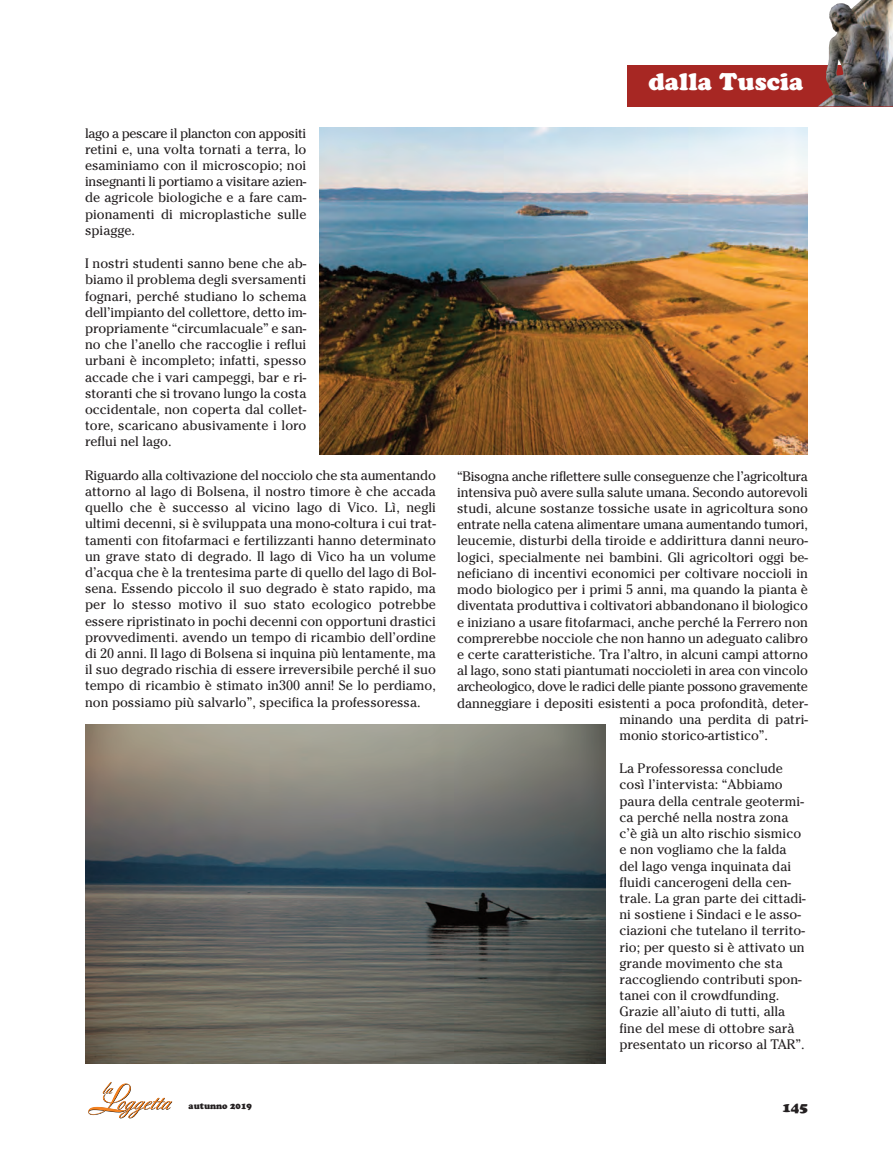
<style>
.page{position:relative;width:893px;height:1149px;background:#fff}
.page>*{position:absolute;margin:0;border:0;box-sizing:border-box;transform-origin:0 0}
.t1{font:24px "Cooper Black Std";color:#fff}
.t2{font:13.5px/16.2px "Cheltenham S Si";color:#231f20;text-align:justify}
.t3{font:13.5px "Cheltenham S Si";letter-spacing:-.025em;color:#231f20}
.t4{font:13.5px "Cheltenham S Si";letter-spacing:-.03em;color:#231f20}
.t5{font:13.5px "Cooper Black Std";color:#231f20}
.t6{font:9px "Cooper Black Std";color:#231f20;scale:.95 1}
</style>
<div class="page">
<svg style="left:88px;top:1082px;width:84px;height:35px"></svg>
<div style="left:627px;top:65px;width:266px;height:41px;background:#a72723"></div>
<img style="left:818px;top:0;width:75px;height:106px">
<img style="left:320px;top:128px;width:488px;height:326px">
<img style="left:85px;top:724px;width:521px;height:339px">
<p class="t2" style="left:85px;top:126px;width:223px">lago a pescare il plancton con appositi retini e, una volta tornati a terra, lo esaminiamo con il microscopio; noi insegnanti li portiamo a visitare azien&shy;de agricole biologiche e a fare cam&shy;pionamenti di microplastiche sulle spiagge.</p>
<p class="t2" style="left:85px;top:256px;width:223px">I nostri studenti sanno bene che ab&shy;biamo il problema degli sversamenti fognari, perché studiano lo schema dell’impianto del collettore, detto im&shy;propriamente “circumlacuale” e san&shy;no che l’anello che raccoglie i reflui urbani è incompleto; infatti, spesso accade che i vari campeggi, bar e ri&shy;storanti che si trovano lungo la costa occidentale, non coperta dal collet&shy;tore, scaricano abusivamente i loro reflui nel lago.</p>
<p class="t2" style="left:85px;top:468px;width:352px">Riguardo alla coltivazione del nocciolo che sta aumentando attorno al lago di Bolsena, il nostro timore è che accada quello che è successo al vicino lago di Vico. Lì, negli ultimi decenni, si è sviluppata una mono-coltura i cui trat&shy;tamenti con fitofarmaci e fertilizzanti hanno determinato un grave stato di degrado. Il lago di Vico ha un volume d’acqua che è la trentesima parte di quello del lago di Bol&shy;sena. Essendo piccolo il suo degrado è stato rapido, ma per lo stesso motivo il suo stato ecologico potrebbe essere ripristinato in pochi decenni con opportuni drastici provvedimenti. avendo un tempo di ricambio dell’ordine di 20 anni. Il lago di Bolsena si inquina più lentamente, ma il suo degrado rischia di essere irreversibile perché il suo tempo di ricambio è stimato in300 anni! Se lo perdiamo, non possiamo più salvarlo”, specifica la professoressa.</p>
<p class="t6" style="left:189px;top:1101px;width:68px">autunno 2019</p>
<p class="t1" style="left:649px;top:74px;width:156px">dalla Tuscia</p>
<p class="t3" style="left:457px;top:471px;width:352px">“Bisogna anche riflettere sulle conseguenze che l’agricoltura</p>
<p class="t2" style="left:457px;top:485px;width:352px">intensiva può avere sulla salute umana. Secondo autorevoli</p>
<p class="t2" style="left:457px;top:501px;width:352px">studi, alcune sostanze tossiche usate in agricoltura sono</p>
<p class="t2" style="left:457px;top:517px;width:352px">entrate nella catena alimentare umana aumentando tumori,</p>
<p class="t2" style="left:457px;top:534px;width:352px">leucemie, disturbi della tiroide e addirittura danni neuro-</p>
<p class="t2" style="left:457px;top:550px;width:352px">logici, specialmente nei bambini. Gli agricoltori oggi be-</p>
<p class="t2" style="left:457px;top:566px;width:352px">neficiano di incentivi economici per coltivare noccioli in</p>
<p class="t2" style="left:457px;top:582px;width:352px">modo biologico per i primi 5 anni, ma quando la pianta è</p>
<p class="t2" style="left:457px;top:598px;width:352px">diventata produttiva i coltivatori abbandonano il biologico</p>
<p class="t2" style="left:457px;top:615px;width:352px">e iniziano a usare fitofarmaci, anche perché la Ferrero non</p>
<p class="t2" style="left:457px;top:631px;width:352px">comprerebbe nocciole che non hanno un adeguato calibro</p>
<p class="t2" style="left:457px;top:647px;width:352px">e certe caratteristiche. Tra l’altro, in alcuni campi attorno</p>
<p class="t2" style="left:457px;top:663px;width:352px">al lago, sono stati piantumati noccioleti in area con vincolo</p>
<p class="t4" style="left:457px;top:681px;width:352px">archeologico, dove le radici delle piante possono gravemente</p>
<p class="t2" style="left:457px;top:696px;width:352px">danneggiare i depositi esistenti a poca profondità, deter-</p>
<p class="t2" style="left:619px;top:712px;width:190px">minando una perdita di patri-</p>
<p class="t2" style="left:619px;top:728px;width:150px">monio storico-artistico”.</p>
<p class="t2" style="left:619px;top:761px;width:188px;text-align:left">La Professoressa conclude così l’intervista: “Abbiamo paura della centrale geotermi&shy;ca perché nella nostra zona c’è già un alto rischio sismico e non vogliamo che la falda del lago venga inquinata dai fluidi cancerogeni della cen&shy;trale. La gran parte dei cittadi&shy;ni sostiene i Sindaci e le asso&shy;ciazioni che tutelano il territo&shy;rio; per questo si è attivato un grande movimento che sta raccogliendo contributi spon&shy;tanei con il crowdfunding.<br>Grazie all’aiuto di tutti, alla fine del mese di ottobre sarà presentato un ricorso al TAR”.</p>
<p class="t5" style="left:782px;top:1101px;width:27px">145</p>
</div>
